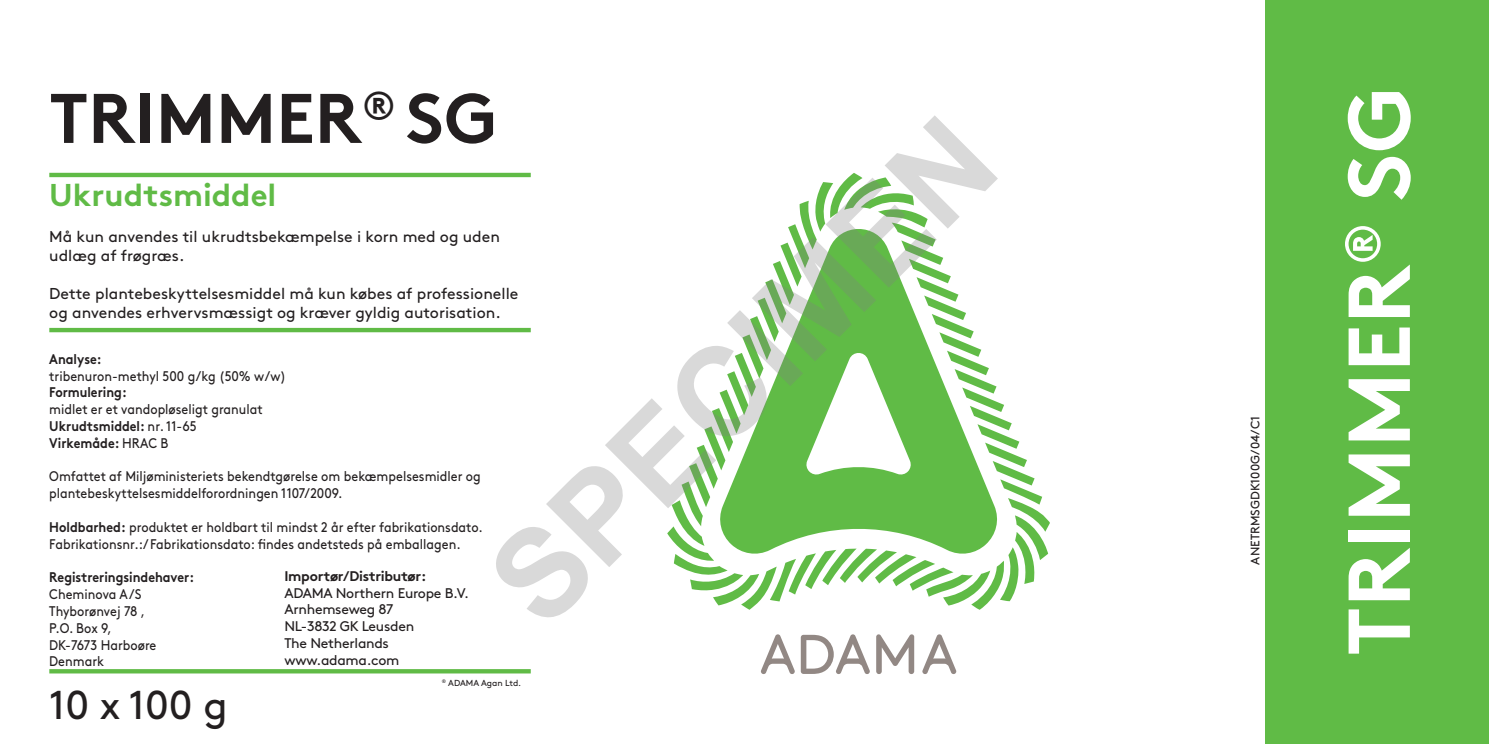
<style>
.page{position:relative;width:1489px;height:744px;background:#fff}
.page>*{position:absolute;margin:0;border:0;box-sizing:border-box;transform-origin:0 0}
.t1{font:700 124.77px "Arial";color:rgb(128 128 128/.3)}
.t2{font:700 87.5px "Brown Pro";color:#fff}
.t3{font:700 70px "Brown Pro";color:#231f20}
.t4{font:40.25px "Brown Pro";color:#231f20}
.t5{font:700 31.5px "Brown Pro";color:#60bb46}
.t6{font:15.75px/18.9px "Brown Pro";color:#231f20}
.t7{font:14px/16.8px "Brown Pro";color:#231f20;scale:.9 1}
.t8{font:700 14px "Brown Pro";color:#231f20;scale:.9 1}
.t9{font:14px "Brown Pro";letter-spacing:-.02em;color:#231f20}
.t10{font:700 14px "Brown Pro";letter-spacing:-.02em;color:#231f20}
.t11{font:12.25px "Brown Pro";color:#231f20}
.t12{font:8.75px "Brown Pro";color:#231f20}
.s1{font-weight:400}
.s2{font-weight:700}
</style>
<div class="page">
<hr style="left:49px;top:173px;width:481px;height:4px;background:#60bb46">
<hr style="left:49px;top:328px;width:481px;height:4px;background:#60bb46">
<svg style="left:49px;top:669px;width:481px;height:4px;background:#64bc4b"></svg>
<div style="left:1265px;top:0;width:223px;height:743px;background:#60bb46"></div>
<svg style="left:667px;top:173px;width:382px;height:437px"></svg>
<svg style="left:717px;top:222px;width:283px;height:335px;fill:#60bb46"></svg>
<svg style="left:761px;top:634px;width:33px;height:40px"></svg>
<svg style="left:800px;top:634px;width:69px;height:40px"></svg>
<svg style="left:922px;top:634px;width:34px;height:40px"></svg>
<svg style="left:876px;top:634px;width:38px;height:40px"></svg>
<p class="t3" style="left:49px;top:62px;width:449px">TRIMMER<sup>®</sup> SG</p>
<h1 class="t1" style="left:450px;top:539px;width:653px;rotate:-45deg">SPECIMEN</h1>
<p class="t5" style="left:49px;top:170px;width:228px">Ukrudtsmiddel</p>
<p class="t6" style="left:49px;top:226px;width:452px">Må kun anvendes til ukrudtsbekæmpelse i korn med og uden udlæg af frøgræs.</p>
<p class="t6" style="left:49px;top:282px;width:470px">Dette plantebeskyttelsesmiddel må kun købes af professionelle og anvendes erhvervsmæssigt og kræver gyldig autorisation.</p>
<p class="t8" style="left:49px;top:347px;width:60px">Analyse:</p>
<p class="t7" style="left:49px;top:366px;width:264px">tribenuron-methyl 500 g/kg (50% w/w)</p>
<p class="t8" style="left:49px;top:381px;width:87px">Formulering:</p>
<p class="t7" style="left:49px;top:400px;width:239px">midlet er et vandopløseligt granulat</p>
<p class="t8" style="left:49px;top:415px;width:165px">Ukrudtsmiddel: <span class="s1">nr. 11-65</span></p>
<p class="t8" style="left:49px;top:431px;width:134px">Virkemåde: <span class="s1">HRAC B</span></p>
<p class="t7" style="left:49px;top:467px;width:481px">Omfattet af Miljøministeriets bekendtgørelse om bekæmpelsesmidler og plantebeskyttelsesmiddelforordningen 1107/2009.</p>
<p class="t7" style="left:49px;top:517px;width:483px"><span class="s2">Holdbarhed:</span> produktet er holdbart til mindst 2 år efter fabrikationsdato.</p>
<p class="t7" style="left:49px;top:534px;width:458px">Fabrikationsnr.:/ Fabrikationsdato: findes andetsteds på emballagen.</p>
<p class="t8" style="left:49px;top:566px;width:162px">Registreringsindehaver:</p>
<p class="t7" style="left:49px;top:584px;width:104px">Cheminova A/S</p>
<p class="t7" style="left:49px;top:601px;width:108px">Thyborønvej 78 ,</p>
<p class="t7" style="left:49px;top:618px;width:71px">P.O. Box 9,</p>
<p class="t7" style="left:49px;top:635px;width:121px">DK-7673 Harboøre</p>
<p class="t7" style="left:49px;top:652px;width:62px">Denmark</p>
<p class="t10" style="left:284px;top:564px;width:143px">Importør/Distributør:</p>
<p class="t9" style="left:284px;top:582px;width:186px">ADAMA Northern Europe B.V.</p>
<p class="t9" style="left:284px;top:598px;width:111px">Arnhemseweg 87</p>
<p class="t9" style="left:284px;top:615px;width:131px">NL-3832 GK Leusden</p>
<p class="t9" style="left:284px;top:632px;width:106px">The Netherlands</p>
<p class="t9" style="left:284px;top:649px;width:116px">www.adama.com</p>
<p class="t4" style="left:49px;top:674px;width:180px">10 x 100 g</p>
<p class="t12" style="left:441px;top:676px;width:81px"><sup>®</sup> ADAMA Agan Ltd.</p>
<p class="t11" style="left:1245px;top:564px;width:150px;rotate:-90deg">ANETRMSGDK100G/04/C1</p>
<p class="t2" style="left:1308px;top:655px;width:570px;rotate:-90deg">TRIMMER<sup>®</sup> SG</p>
</div>
